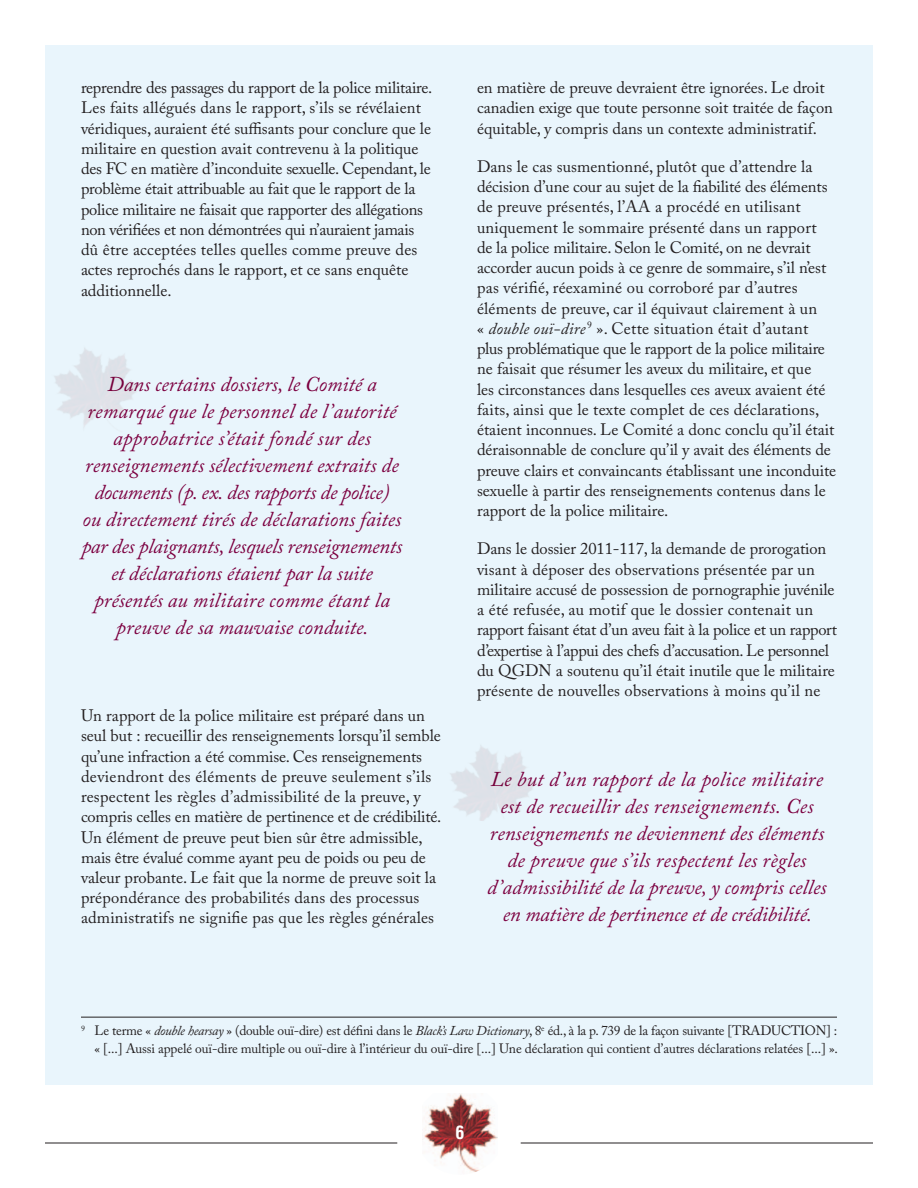
<style>
.page{position:relative;width:918px;height:1188px;background:#fff}
.page>*{position:absolute;margin:0;border:0;box-sizing:border-box;transform-origin:0 0}
.t1{font:italic 21px/27px "Adobe Caslon Pro";color:#7c0040;text-align:center}
.t2{font:700 condensed 18px "Helvetica LT Std";color:#fff}
.t3{font:16.5px/20.2px "Adobe Caslon Pro";color:#231f20}
.t4{font:13.5px/18px "Adobe Caslon Pro";letter-spacing:-.01em;color:#231f20;text-align:right}
.s1{font-style:italic}
</style>
<div class="page">
<img style="left:424px;top:1094px;width:73px;height:78px">
<hr style="left:45px;top:1143px;width:352px;height:1px;background:#231f20">
<hr style="left:521px;top:1143px;width:352px;height:1px;background:#231f20">
<div style="left:45px;top:45px;width:828px;height:1039px;background:#e9f5fc"></div>
<hr style="left:81px;top:1017px;width:756px;height:1px;background:#231f20">
<p class="t3" style="left:81px;top:77px;width:353px">reprendre des passages du rapport de la police militaire.<br>Les faits allégués dans le rapport, s’ils se révélaient véridiques, auraient été suffisants pour conclure que le militaire en question avait contrevenu à la politique des FC en matière d’inconduite sexuelle. Cependant, le problème était attribuable au fait que le rapport de la police militaire ne faisait que rapporter des allégations non vérifiées et non démontrées qui n’auraient jamais dû être acceptées telles quelles comme preuve des actes reprochés dans le rapport, et ce sans enquête additionnelle.</p>
<p class="t1" style="left:82px;top:370px;width:322px">Dans certains dossiers, le Comité a remarqué que le personnel de l’autorité approbatrice s’était fondé sur des renseignements sélectivement extraits de documents (p. ex. des rapports de police)<br>ou directement tirés de déclarations faites par des plaignants, lesquels renseignements et déclarations étaient par la suite présentés au militaire comme étant la preuve de sa mauvaise conduite.</p>
<p class="t3" style="left:81px;top:705px;width:362px">Un rapport de la police militaire est préparé dans un seul but : recueillir des renseignements lorsqu’il semble qu’une infraction a été commise. Ces renseignements deviendront des éléments de preuve seulement s’ils respectent les règles d’admissibilité de la preuve, y compris celles en matière de pertinence et de crédibilité.<br>Un élément de preuve peut bien sûr être admissible, mais être évalué comme ayant peu de poids ou peu de valeur probante. Le fait que la norme de preuve soit la prépondérance des probabilités dans des processus administratifs ne signifie pas que les règles générales</p>
<p class="t3" style="left:477px;top:77px;width:357px">en matière de preuve devraient être ignorées. Le droit canadien exige que toute personne soit traitée de façon équitable, y compris dans un contexte administratif.</p>
<p class="t3" style="left:477px;top:156px;width:361px">Dans le cas susmentionné, plutôt que d’attendre la décision d’une cour au sujet de la fiabilité des éléments de preuve présentés, l’AA a procédé en utilisant uniquement le sommaire présenté dans un rapport<br>de la police militaire. Selon le Comité, on ne devrait accorder aucun poids à ce genre de sommaire, s’il n’est pas vérifié, réexaminé ou corroboré par d’autres éléments de preuve, car il équivaut clairement à un<br>« <span class="s1">double ouï-dire</span> <sup>9</sup> ». Cette situation était d’autant plus problématique que le rapport de la police militaire ne faisait que résumer les aveux du militaire, et que<br>les circonstances dans lesquelles ces aveux avaient été faits, ainsi que le texte complet de ces déclarations, étaient inconnues. Le Comité a donc conclu qu’il était déraisonnable de conclure qu’il y avait des éléments de preuve clairs et convaincants établissant une inconduite sexuelle à partir des renseignements contenus dans le rapport de la police militaire.</p>
<p class="t3" style="left:477px;top:539px;width:361px">Dans le dossier 2011-117, la demande de prorogation visant à déposer des observations présentée par un militaire accusé de possession de pornographie juvénile a été refusée, au motif que le dossier contenait un rapport faisant état d’un aveu fait à la police et un rapport d’expertise à l’appui des chefs d’accusation. Le personnel du QGDN a soutenu qu’il était inutile que le militaire présente de nouvelles observations à moins qu’il ne</p>
<p class="t1" style="left:487px;top:766px;width:341px">Le but d’un rapport de la police militaire est de recueillir des renseignements. Ces renseignements ne deviennent des éléments de preuve que s’ils respectent les règles d’admissibilité de la preuve, y compris celles en matière de pertinence et de crédibilité.</p>
<p class="t4" style="left:81px;top:1022px;width:758px"><sup>9</sup> Le terme « <span class="s1">double hearsay</span> » (double ouï-dire) est défini dans le <span class="s1">Black’s Law Dictionary</span>, 8<sup>e</sup> éd., à la p. 739 de la façon suivante [TRADUCTION] : « [...] Aussi appelé ouï-dire multiple ou ouï-dire à l’intérieur du ouï-dire [...] Une déclaration qui contient d’autres déclarations relatées [...] ».</p>
<p class="t2" style="left:455px;top:1121px;width:10px">6</p>
</div>
